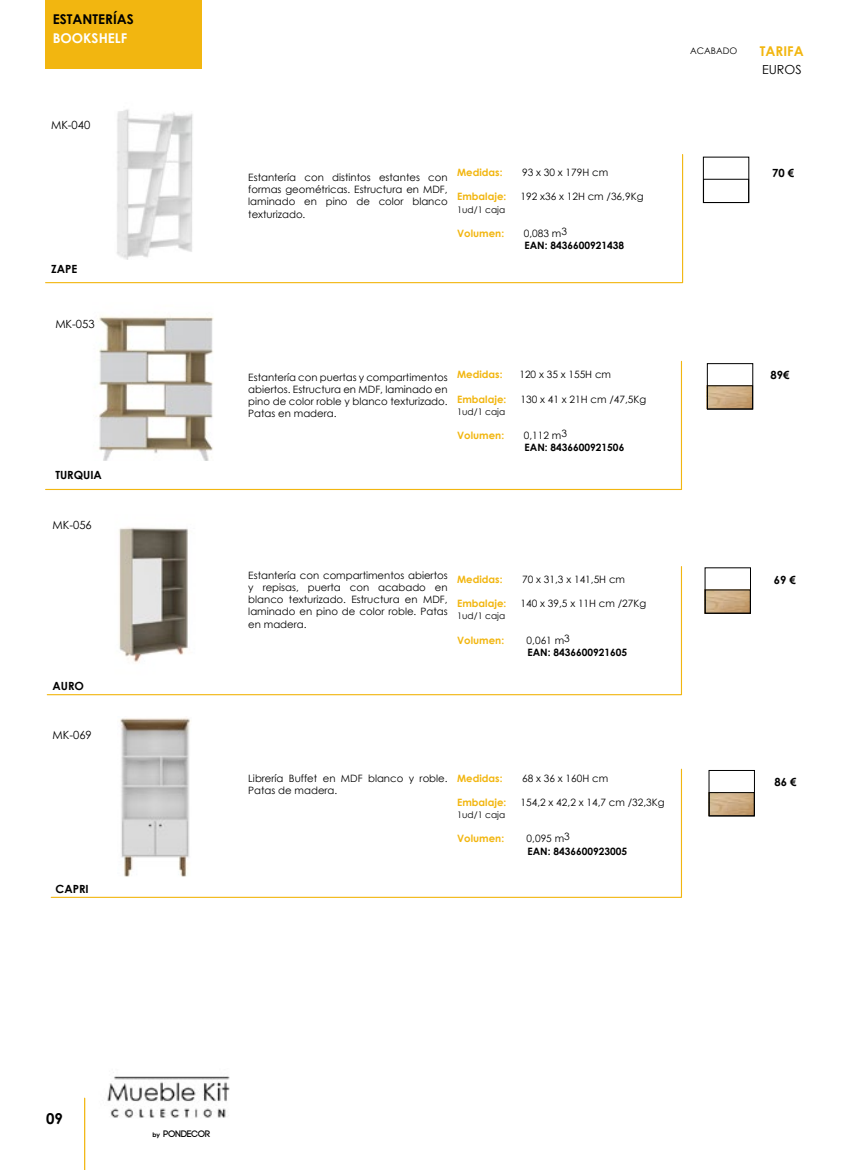
<style>
.page{position:relative;width:851px;height:1170px;background:#fff}
.page>*{position:absolute;margin:0;border:0;box-sizing:border-box;transform-origin:0 0}
.t1{font:700 15px "Century Gothic";color:#000}
.t2{font:700 13.5px "Century Gothic";color:#000}
.t3{font:700 13.5px "Century Gothic";color:#fff}
.t4{font:700 13.5px "Century Gothic";color:#f2b610}
.t5{font:12.5px "Century Gothic";color:#000}
.t6{font:700 11.25px "Century Gothic";color:#000}
.t7{font:11.25px "Century Gothic";letter-spacing:-.005em;color:#000}
.t8{font:10.12px/12.1px "Century Gothic";color:#000;text-align:justify}
.t9{font:700 10.12px "Century Gothic";color:#f2b610}
.t10{font:700 10.12px "Century Gothic";color:#000}
.t11{font:700 9.38px "Code";color:#000}
.t12{font:9px "Century Gothic";color:#000}
.s1{font-family:"Century Gothic";font-size:6.25px}
</style>
<div class="page">
<img style="left:120px;top:718px;width:70px;height:50px">
<img style="left:119px;top:527px;width:69px;height:38px">
<img style="left:98px;top:316px;width:116px;height:44px">
<img style="left:117px;top:109px;width:76px;height:44px">
<div style="left:45px;top:0;width:157px;height:68px;background:#f2b610"></div>
<hr style="left:84px;top:1098px;width:1px;height:71px;background:#f2b610">
<img style="left:107px;top:1072px;width:123px;height:46px">
<svg style="left:45px;top:153px;width:638px;height:131px"></svg>
<svg style="left:45px;top:360px;width:637px;height:130px"></svg>
<svg style="left:46px;top:565px;width:636px;height:130px"></svg>
<div style="left:702px;top:157px;width:47px;height:46px;border:1px solid #000"></div>
<img style="left:709px;top:387px;width:41px;height:20px">
<div style="left:707px;top:385px;width:45px;height:24px;border:1px solid #000"></div>
<div style="left:706px;top:363px;width:47px;height:46px;border:1px solid #000"></div>
<img style="left:706px;top:591px;width:42px;height:20px">
<svg style="left:50px;top:768px;width:632px;height:130px"></svg>
<img style="left:710px;top:794px;width:42px;height:20px">
<div style="left:708px;top:792px;width:46px;height:24px;border:1px solid #000"></div>
<div style="left:708px;top:770px;width:46px;height:46px;border:1px solid #000"></div>
<h2 class="t2" style="left:53px;top:8px;width:82px">ESTANTERÍAS</h2>
<h2 class="t3" style="left:53px;top:28px;width:76px">BOOKSHELF</h2>
<p class="t7" style="left:51px;top:117px;width:41px">MK-040</p>
<p class="t6" style="left:51px;top:261px;width:28px">ZAPE</p>
<p class="t7" style="left:55px;top:316px;width:41px">MK-053</p>
<p class="t6" style="left:55px;top:466px;width:48px">TURQUIA</p>
<p class="t7" style="left:53px;top:517px;width:41px">MK-056</p>
<p class="t6" style="left:52px;top:677px;width:33px">AURO</p>
<p class="t7" style="left:53px;top:726px;width:41px">MK-069</p>
<p class="t6" style="left:56px;top:880px;width:35px">CAPRI</p>
<p class="t8" style="left:248px;top:171px;width:201px">Estantería con distintos estantes con formas geométricas. Estructura en MDF, laminado en pino de color blanco texturizado.</p>
<p class="t9" style="left:457px;top:165px;width:47px">Medidas:</p>
<p class="t8" style="left:522px;top:166px;width:87px">93 x 30 x 179H cm</p>
<p class="t9" style="left:457px;top:189px;width:51px">Embalaje:</p>
<p class="t8" style="left:520px;top:190px;width:124px">192 x36 x 12H cm /36,9Kg</p>
<p class="t12" style="left:457px;top:203px;width:49px">1ud/1 caja</p>
<p class="t9" style="left:457px;top:225px;width:48px">Volumen:</p>
<p class="t8" style="left:523px;top:227px;width:45px">0,083 m3</p>
<p class="t10" style="left:524px;top:237px;width:101px">EAN: 8436600921438</p>
<p class="t12" style="left:690px;top:45px;width:48px">ACABADO</p>
<h2 class="t4" style="left:759px;top:41px;width:45px">TARIFA</h2>
<p class="t5" style="left:762px;top:61px;width:41px">EUROS</p>
<p class="t6" style="left:772px;top:164px;width:24px">70 €</p>
<p class="t8" style="left:248px;top:371px;width:201px">Estantería con puertas y compartimentos abiertos. Estructura en MDF, laminado en pino de color roble y blanco texturizado.<br>Patas en madera.</p>
<p class="t9" style="left:457px;top:367px;width:47px">Medidas:</p>
<p class="t8" style="left:519px;top:368px;width:93px">120 x 35 x 155H cm</p>
<p class="t9" style="left:457px;top:391px;width:51px">Embalaje:</p>
<p class="t8" style="left:520px;top:393px;width:127px">130 x 41 x 21H cm /47,5Kg</p>
<p class="t12" style="left:457px;top:405px;width:49px">1ud/1 caja</p>
<p class="t9" style="left:457px;top:428px;width:48px">Volumen:</p>
<p class="t8" style="left:523px;top:429px;width:45px">0,112 m3</p>
<p class="t10" style="left:524px;top:440px;width:101px">EAN: 8436600921506</p>
<p class="t8" style="left:248px;top:569px;width:201px">Estantería con compartimentos abiertos y repisas, puerta con acabado en blanco texturizado. Estructura en MDF, laminado en pino de color roble. Patas en madera.</p>
<p class="t9" style="left:457px;top:571px;width:47px">Medidas:</p>
<p class="t8" style="left:522px;top:573px;width:104px">70 x 31,3 x 141,5H cm</p>
<p class="t9" style="left:457px;top:596px;width:51px">Embalaje:</p>
<p class="t8" style="left:520px;top:597px;width:127px">140 x 39,5 x 11H cm /27Kg</p>
<p class="t12" style="left:457px;top:610px;width:49px">1ud/1 caja</p>
<p class="t9" style="left:457px;top:632px;width:48px">Volumen:</p>
<p class="t8" style="left:526px;top:633px;width:45px">0,061 m3</p>
<p class="t10" style="left:527px;top:644px;width:101px">EAN: 8436600921605</p>
<p class="t8" style="left:248px;top:771px;width:201px">Librería Buffet en MDF blanco y roble.<br>Patas de madera.</p>
<p class="t9" style="left:457px;top:770px;width:47px">Medidas:</p>
<p class="t8" style="left:522px;top:771px;width:87px">68 x 36 x 160H cm</p>
<p class="t9" style="left:457px;top:794px;width:51px">Embalaje:</p>
<p class="t8" style="left:520px;top:796px;width:145px">154,2 x 42,2 x 14,7 cm /32,3Kg</p>
<p class="t12" style="left:457px;top:808px;width:49px">1ud/1 caja</p>
<p class="t9" style="left:457px;top:831px;width:48px">Volumen:</p>
<p class="t8" style="left:526px;top:832px;width:45px">0,095 m3</p>
<p class="t10" style="left:527px;top:843px;width:101px">EAN: 8436600923005</p>
<p class="t6" style="left:770px;top:366px;width:20px">89€</p>
<p class="t6" style="left:773px;top:571px;width:24px">69 €</p>
<p class="t6" style="left:774px;top:773px;width:24px">86 €</p>
<h1 class="t1" style="left:46px;top:1106px;width:18px">09</h1>
<p class="t11" style="left:152px;top:1128px;width:59px"><span class="s1">by</span> PONDECOR</p>
</div>
